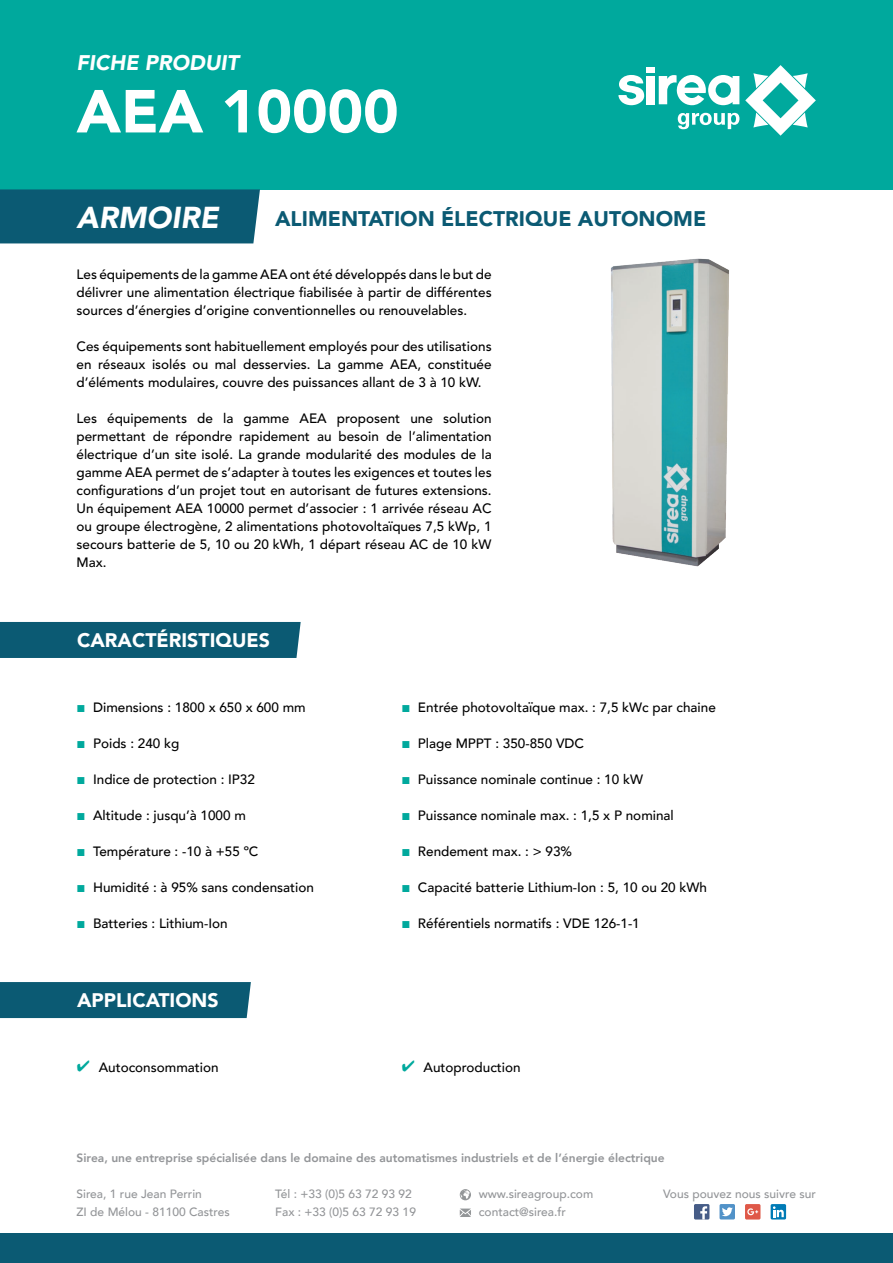
<style>
.page{position:relative;width:893px;height:1263px;background:#fff}
.page>*{position:absolute;margin:0;border:0;box-sizing:border-box;transform-origin:0 0}
.t1{font:900 60px "Avenir LT Std";color:#fff}
.t2{font:italic 900 30px "Avenir LT Std";color:#fff}
.t3{font:900 21px "Avenir LT Std";color:#0b5a73}
.t4{font:italic 900 21px "Avenir LT Std";color:#fff}
.t5{font:900 19.5px "Avenir LT Std";color:#fff}
.t6{font:500 13.5px/18px "Avenir LT Std";color:#000;text-align:justify}
.t7{font:500 13.5px "Avenir";color:#000}
.t8{font:500 12px/18px "Avenir";color:#939598}
.t9{font:800 12px "Avenir";color:#939598}
.s1{font-family:"Arial";font-weight:400;font-size:15px;color:#00a99d}
.s2{font-style:inherit}
</style>
<div class="page">
<div style="left:0;top:0;width:893px;height:189px;background:#00a99d"></div>
<svg style="left:618px;top:75px;width:26px;height:30px"></svg>
<div style="left:646px;top:76px;width:9px;height:28px;background:#fff"></div>
<div style="left:646px;top:67px;width:9px;height:6px;background:#fff"></div>
<svg style="left:659px;top:75px;width:80px;height:30px"></svg>
<svg style="left:745px;top:65px;width:71px;height:71px"></svg>
<svg style="left:678px;top:113px;width:61px;height:16px"></svg>
<div style="left:0;top:189px;width:260px;height:54px;background:#0b5a73"></div>
<div style="left:0;top:1233px;width:893px;height:30px;background:#0b5a73"></div>
<div style="left:694px;top:1204px;width:15px;height:15px;background:#465c87;border-radius:2px"></div>
<svg style="left:700px;top:1206px;width:7px;height:13px"></svg>
<div style="left:745px;top:1204px;width:15px;height:15px;background:#df5848;border-radius:2px"></div>
<svg style="left:747px;top:1208px;width:11px;height:7px"></svg>
<svg style="left:771px;top:1204px;width:15px;height:15px"></svg>
<svg style="left:773px;top:1206px;width:11px;height:11px"></svg>
<div style="left:720px;top:1204px;width:15px;height:15px;background:#5192c8;border-radius:2px"></div>
<svg style="left:722px;top:1207px;width:11px;height:9px"></svg>
<svg style="left:460px;top:1208px;width:11px;height:9px"></svg>
<svg style="left:460px;top:1189px;width:11px;height:11px"></svg>
<div style="left:0;top:622px;width:301px;height:36px;background:#0b5a73"></div>
<div style="left:0;top:982px;width:251px;height:36px;background:#0b5a73"></div>
<img style="left:611px;top:258px;width:118px;height:309px">
<h3 class="t4" style="left:76px;top:50px;width:164px">FICHE PRODUIT</h3>
<h1 class="t1" style="left:77px;top:75px;width:324px">AEA 10000</h1>
<h2 class="t2" style="left:77px;top:199px;width:144px">ARMOIRE</h2>
<h3 class="t3" style="left:275px;top:206px;width:433px">ALIMENTATION ÉLECTRIQUE AUTONOME</h3>
<p class="t6" style="left:77px;top:266px;width:417px">Les équipements de la gamme AEA ont été développés dans le but de délivrer une alimentation électrique fiabilisée à partir de différentes sources d’énergies d’origine conventionnelles ou renouvelables.</p>
<p class="t6" style="left:77px;top:338px;width:417px">Ces équipements sont habituellement employés pour des utilisations en réseaux isolés ou mal desservies. La gamme AEA, constituée d’éléments modulaires, couvre des puissances allant de 3 à 10 kW.</p>
<p class="t6" style="left:77px;top:410px;width:417px">Les équipements de la gamme AEA proposent une solution permettant de répondre rapidement au besoin de l’alimentation électrique d’un site isolé. La grande modularité des modules de la gamme AEA permet de s’adapter à toutes les exigences et toutes les configurations d’un projet tout en autorisant de futures extensions.<br>Un équipement AEA 10000 permet d’associer : 1 arrivée réseau AC ou groupe électrogène, 2 alimentations photovoltaïques 7,5 kWp, 1 secours batterie de 5, 10 ou 20 kWh, 1 départ réseau AC de 10 kW Max.</p>
<h3 class="t5" style="left:77px;top:629px;width:194px">CARACTÉRISTIQUES</h3>
<p class="t7" style="left:77px;top:695px;width:231px"><span class="s1">■</span> Dimensions : 1800 x 650 x 600 mm</p>
<p class="t7" style="left:77px;top:731px;width:104px"><span class="s1">■</span> Poids : 240 kg</p>
<p class="t7" style="left:77px;top:767px;width:180px"><span class="s1">■</span> Indice de protection : IP32</p>
<p class="t7" style="left:77px;top:803px;width:171px"><span class="s1">■</span> Altitude : jusqu’à 1000 m</p>
<p class="t7" style="left:77px;top:839px;width:183px"><span class="s1">■</span> Température : -10 à +55 ºC</p>
<p class="t7" style="left:77px;top:875px;width:239px"><span class="s1">■</span> Humidité : à 95% sans condensation</p>
<p class="t7" style="left:77px;top:911px;width:153px"><span class="s1">■</span> Batteries : Lithium-Ion</p>
<h3 class="t5" style="left:77px;top:989px;width:143px">APPLICATIONS</h3>
<p class="t7" style="left:401px;top:695px;width:316px"><span class="s1">■</span> Entrée photovoltaïque max. : 7,5 kWc par chaine</p>
<p class="t7" style="left:401px;top:731px;width:184px"><span class="s1">■</span> Plage MPPT : 350-850 VDC</p>
<p class="t7" style="left:401px;top:767px;width:243px"><span class="s1">■</span> Puissance nominale continue : 10 kW</p>
<p class="t7" style="left:401px;top:803px;width:274px"><span class="s1">■</span> Puissance nominale max. : 1,5 x P nominal</p>
<p class="t7" style="left:401px;top:839px;width:172px"><span class="s1">■</span> Rendement max. : &gt; 93%</p>
<p class="t7" style="left:401px;top:875px;width:307px"><span class="s1">■</span> Capacité batterie Lithium-Ion : 5, 10 ou 20 kWh</p>
<p class="t7" style="left:401px;top:911px;width:240px"><span class="s1">■</span> Référentiels normatifs : VDE 126-1-1</p>
<p class="t7" style="left:99px;top:1055px;width:121px">Autoconsommation</p>
<p class="t7" style="left:424px;top:1055px;width:99px">Autoproduction</p>
<p class="t9" style="left:77px;top:1148px;width:590px">Sirea, une entreprise spécialisée dans le domaine des automatismes industriels et de l’énergie électrique</p>
<p class="t8" style="left:275px;top:1184px;width:142px">Tél : +33 (0)5 63 72 93 92<br>Fax : +33 (0)5 63 72 93 19</p>
<p class="t8" style="left:479px;top:1184px;width:116px">www.sireagroup.com contact@sirea.fr</p>
<p class="t8" style="left:663px;top:1184px;width:154px">Vous pouvez nous suivre sur</p>
<p class="t8" style="left:77px;top:1184px;width:155px"><span class="s2">S</span>irea<span class="s2">,</span> 1 rue Jean Perrin<br>ZI de Mélou <span class="s2">-</span> 81100 Castres</p>
</div>
